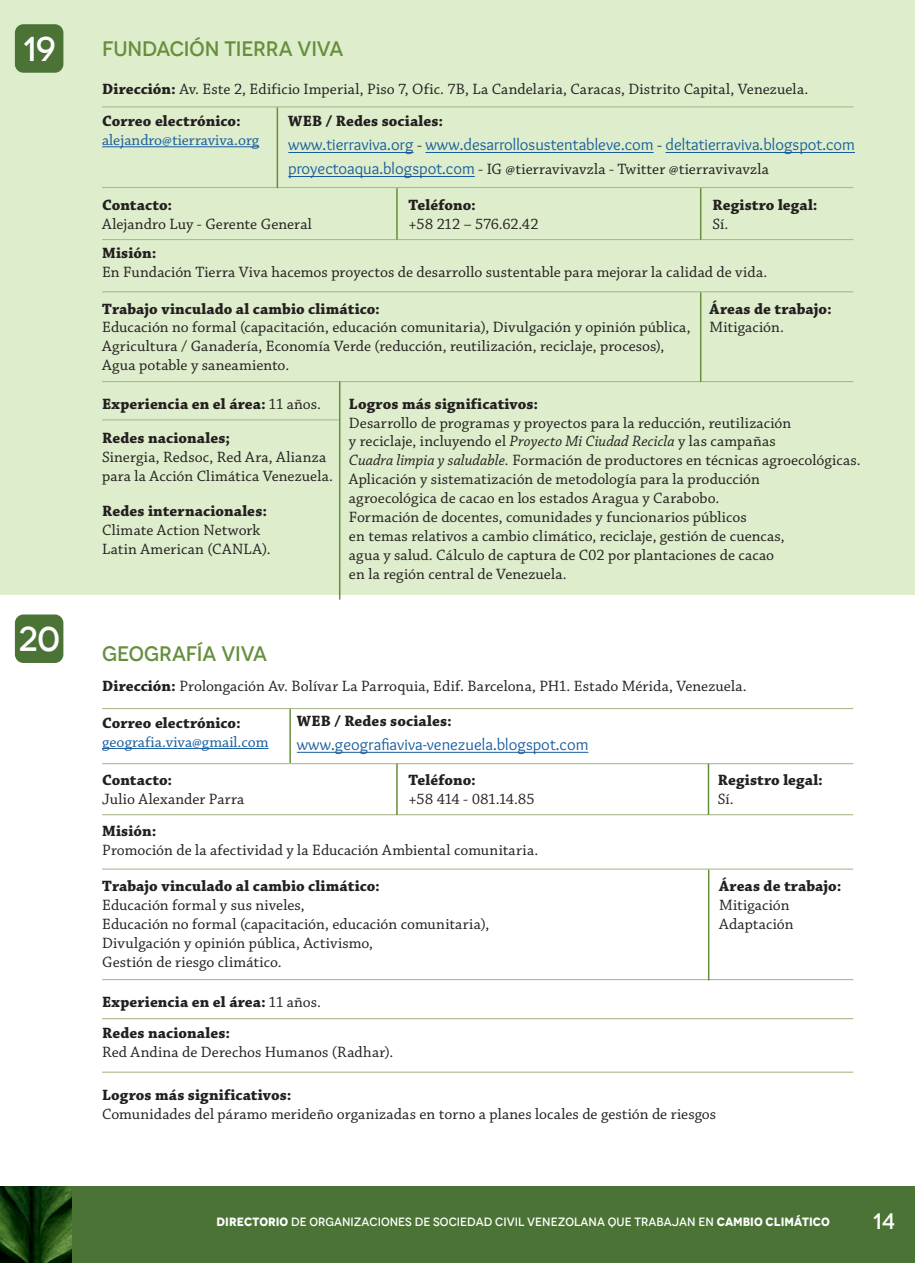
<style>
.page{position:relative;width:915px;height:1263px;background:#fff}
.page>*{position:absolute;margin:0;border:0;box-sizing:border-box;transform-origin:0 0}
.t1{font:500 34.5px "Novecento";color:#fff}
.t2{font:500 22.5px "Novecento";color:#fff}
.NOMBRES{font:500 21px "Novecento";letter-spacing:-.01em;color:#668f3d}
.t3{font:16.5px "Overlock";color:#175d9e}
.t4{font:15.75px "Chaparral Pro";letter-spacing:.005em;color:#231f20}
.t5{font:700 15.75px "Chaparral Pro";letter-spacing:.005em;color:#231f20}
.t6{font:15.75px "Chaparral Pro";color:#175d9e}
.t7{font:500 12px "Novecento";color:#fff}
.s1{font-weight:700}
.s2{font-family:"Chaparral Pro";font-size:15.75px;color:#231f20}
.s3{font-family:"Overlock";font-size:16.5px;color:#175d9e}
.s4{font-weight:400}
.s5{font-style:italic}
</style>
<div class="page">
<div style="left:0;top:1186px;width:914px;height:77px;background:#4a7335"></div>
<div style="left:0;top:0;width:914px;height:594px;background:#deedcb"></div>
<div style="left:15px;top:24px;width:48px;height:49px;background:#4a7335;border-radius:9px"></div>
<div style="left:15px;top:614px;width:48px;height:49px;background:#4a7335;border-radius:9px"></div>
<img style="left:0;top:1186px;width:71px;height:77px">
<hr style="left:102px;top:146px;width:157px;height:1px;background:#175d9e">
<hr style="left:288px;top:152px;width:125px;height:1px;background:#175d9e">
<hr style="left:425px;top:152px;width:228px;height:1px;background:#175d9e">
<hr style="left:665px;top:152px;width:189px;height:1px;background:#175d9e">
<hr style="left:288px;top:176px;width:186px;height:1px;background:#175d9e">
<hr style="left:102px;top:106px;width:751px;height:1px;background:#abbb8d">
<hr style="left:102px;top:187px;width:751px;height:1px;background:#abbb8d">
<hr style="left:102px;top:239px;width:751px;height:1px;background:#abbb8d">
<hr style="left:102px;top:291px;width:751px;height:1px;background:#abbb8d">
<hr style="left:102px;top:381px;width:751px;height:1px;background:#abbb8d">
<hr style="left:102px;top:419px;width:238px;height:1px;background:#abbb8d">
<hr style="left:276px;top:107px;width:2px;height:81px;background:#668f3d">
<hr style="left:396px;top:188px;width:1px;height:52px;background:#668f3d">
<hr style="left:699px;top:292px;width:2px;height:90px;background:#668f3d">
<hr style="left:339px;top:381px;width:1px;height:219px;background:#668f3d">
<hr style="left:699px;top:188px;width:2px;height:52px;background:#668f3d">
<hr style="left:102px;top:748px;width:166px;height:1px;background:#175d9e">
<hr style="left:297px;top:752px;width:291px;height:1px;background:#175d9e">
<hr style="left:102px;top:708px;width:751px;height:1px;background:#abbb8d">
<hr style="left:102px;top:763px;width:751px;height:1px;background:#abbb8d">
<hr style="left:102px;top:814px;width:751px;height:1px;background:#abbb8d">
<hr style="left:102px;top:868px;width:751px;height:2px;background:#abbb8d">
<hr style="left:102px;top:979px;width:751px;height:1px;background:#abbb8d">
<hr style="left:102px;top:1018px;width:751px;height:1px;background:#abbb8d">
<hr style="left:102px;top:1071px;width:751px;height:2px;background:#abbb8d">
<hr style="left:289px;top:709px;width:2px;height:54px;background:#668f3d">
<hr style="left:396px;top:763px;width:1px;height:52px;background:#668f3d">
<hr style="left:707px;top:870px;width:2px;height:110px;background:#668f3d">
<hr style="left:707px;top:763px;width:2px;height:52px;background:#668f3d">
<p class="t1" style="left:23px;top:28px;width:35px">19</p>
<p class="t1" style="left:19px;top:618px;width:43px">20</p>
<p class="NOMBRES" style="left:102px;top:36px;width:243px">FUNDACIÓN TIERRA VIVA</p>
<p class="t4" style="left:102px;top:80px;width:707px"><span class="s1">Dirección:</span> Av. Este 2, Edificio Imperial, Piso 7, Ofic. 7B, La Candelaria, Caracas, Distrito Capital, Venezuela.</p>
<p class="t5" style="left:288px;top:112px;width:156px">WEB / Redes sociales:</p>
<p class="t3" style="left:288px;top:136px;width:568px">www.tierraviva.org <span class="s2">-</span> www.desarrollosustentableve.com <span class="s2">-</span> deltatierraviva.blogspot.com</p>
<p class="t4" style="left:288px;top:161px;width:482px"><span class="s3">proyectoaqua.blogspot.com</span> - IG @tierravivavzla - Twitter @tierravivavzla</p>
<p class="t5" style="left:102px;top:112px;width:140px">Correo electrónico:</p>
<p class="t6" style="left:102px;top:132px;width:159px">alejandro@tierraviva.org</p>
<p class="t5" style="left:408px;top:196px;width:69px">Teléfono:</p>
<p class="t4" style="left:408px;top:215px;width:131px">+58 212 – 576.62.42</p>
<p class="t5" style="left:712px;top:196px;width:107px">Registro legal:</p>
<p class="t4" style="left:712px;top:215px;width:17px">Sí.</p>
<p class="t5" style="left:102px;top:196px;width:72px">Contacto:</p>
<p class="t4" style="left:102px;top:215px;width:211px">Alejandro Luy - Gerente General</p>
<p class="t5" style="left:102px;top:244px;width:56px">Misión:</p>
<p class="t4" style="left:102px;top:263px;width:666px">En Fundación Tierra Viva hacemos proyectos de desarrollo sustentable para mejorar la calidad de vida.</p>
<p class="t5" style="left:102px;top:299px;width:279px">Trabajo vinculado al cambio climático:</p>
<p class="t4" style="left:102px;top:319px;width:589px">Educación no formal (capacitación, educación comunitaria), Divulgación y opinión pública,</p>
<p class="t4" style="left:102px;top:338px;width:563px">Agricultura / Ganadería, Economía Verde (reducción, reutilización, reciclaje, procesos),</p>
<p class="t4" style="left:102px;top:357px;width:188px">Agua potable y saneamiento.</p>
<p class="t5" style="left:102px;top:394px;width:220px">Experiencia en el área: <span class="s4">11 años.</span></p>
<p class="t5" style="left:102px;top:429px;width:129px">Redes nacionales;</p>
<p class="t4" style="left:102px;top:448px;width:225px">Sinergia, Redsoc, Red Ara, Alianza</p>
<p class="t4" style="left:102px;top:467px;width:232px">para la Acción Climática Venezuela.</p>
<p class="t5" style="left:102px;top:502px;width:166px">Redes internacionales:</p>
<p class="t4" style="left:102px;top:521px;width:160px">Climate Action Network</p>
<p class="t4" style="left:102px;top:540px;width:170px">Latin American (CANLA).</p>
<p class="t5" style="left:709px;top:299px;width:124px">Áreas de trabajo:</p>
<p class="t4" style="left:709px;top:319px;width:76px">Mitigación.</p>
<p class="t5" style="left:349px;top:394px;width:191px">Logros más significativos:</p>
<p class="t4" style="left:349px;top:414px;width:443px">Desarrollo de programas y proyectos para la reducción, reutilización</p>
<p class="t4" style="left:349px;top:433px;width:428px">y reciclaje, incluyendo el <span class="s5">Proyecto Mi Ciudad Recicla</span> y las campañas</p>
<p class="t4" style="left:349px;top:452px;width:513px"><span class="s5">Cuadra limpia y saludable.</span> Formación de productores en técnicas agroecológicas.</p>
<p class="t4" style="left:349px;top:470px;width:412px">Aplicación y sistematización de metodología para la producción</p>
<p class="t4" style="left:349px;top:489px;width:372px">agroecológica de cacao en los estados Aragua y Carabobo.</p>
<p class="t4" style="left:349px;top:508px;width:399px">Formación de docentes, comunidades y funcionarios públicos</p>
<p class="t4" style="left:349px;top:527px;width:437px">en temas relativos a cambio climático, reciclaje, gestión de cuencas,</p>
<p class="t4" style="left:349px;top:546px;width:426px">agua y salud. Cálculo de captura de C02 por plantaciones de cacao</p>
<p class="t4" style="left:349px;top:565px;width:219px">en la región central de Venezuela.</p>
<p class="NOMBRES" style="left:102px;top:641px;width:166px">GEOGRAFÍA VIVA</p>
<p class="t4" style="left:102px;top:677px;width:646px"><span class="s1">Dirección:</span> Prolongación Av. Bolívar La Parroquia, Edif. Barcelona, PH1. Estado Mérida, Venezuela.</p>
<p class="t5" style="left:297px;top:712px;width:156px">WEB / Redes sociales:</p>
<p class="t3" style="left:297px;top:735px;width:293px">www.geografiaviva-venezuela.blogspot.com</p>
<p class="t5" style="left:102px;top:714px;width:140px">Correo electrónico:</p>
<p class="t6" style="left:102px;top:733px;width:168px">geografia.viva@gmail.com</p>
<p class="t5" style="left:102px;top:771px;width:72px">Contacto:</p>
<p class="t4" style="left:102px;top:790px;width:144px">Julio Alexander Parra</p>
<p class="t5" style="left:102px;top:822px;width:56px">Misión:</p>
<p class="t4" style="left:102px;top:842px;width:437px">Promoción de la afectividad y la Educación Ambiental comunitaria.</p>
<p class="t5" style="left:102px;top:877px;width:279px">Trabajo vinculado al cambio climático:</p>
<p class="t4" style="left:102px;top:896px;width:204px">Educación formal y sus niveles,</p>
<p class="t4" style="left:102px;top:915px;width:388px">Educación no formal (capacitación, educación comunitaria),</p>
<p class="t4" style="left:102px;top:934px;width:272px">Divulgación y opinión pública, Activismo,</p>
<p class="t4" style="left:102px;top:953px;width:181px">Gestión de riesgo climático.</p>
<p class="t5" style="left:102px;top:992px;width:220px">Experiencia en el área: <span class="s4">11 años.</span></p>
<p class="t5" style="left:102px;top:1023px;width:129px">Redes nacionales:</p>
<p class="t4" style="left:102px;top:1043px;width:293px">Red Andina de Derechos Humanos (Radhar).</p>
<p class="t5" style="left:102px;top:1086px;width:191px">Logros más significativos:</p>
<p class="t4" style="left:102px;top:1105px;width:615px">Comunidades del páramo merideño organizadas en torno a planes locales de gestión de riesgos</p>
<p class="t5" style="left:408px;top:771px;width:69px">Teléfono:</p>
<p class="t4" style="left:408px;top:790px;width:128px">+58 414 - 081.14.85</p>
<p class="t5" style="left:717px;top:771px;width:107px">Registro legal:</p>
<p class="t4" style="left:717px;top:790px;width:17px">Sí.</p>
<p class="t5" style="left:719px;top:877px;width:124px">Áreas de trabajo:</p>
<p class="t4" style="left:719px;top:896px;width:72px">Mitigación</p>
<p class="t4" style="left:719px;top:915px;width:76px">Adaptación</p>
<p class="t7" style="left:216px;top:1215px;width:614px"><span class="s1">DIRECTORIO</span> DE ORGANIZACIONES DE SOCIEDAD CIVIL VENEZOLANA QUE TRABAJAN EN <span class="s1">CAMBIO CLIMÁTICO</span></p>
<p class="t2" style="left:872px;top:1208px;width:24px">14</p>
</div>
